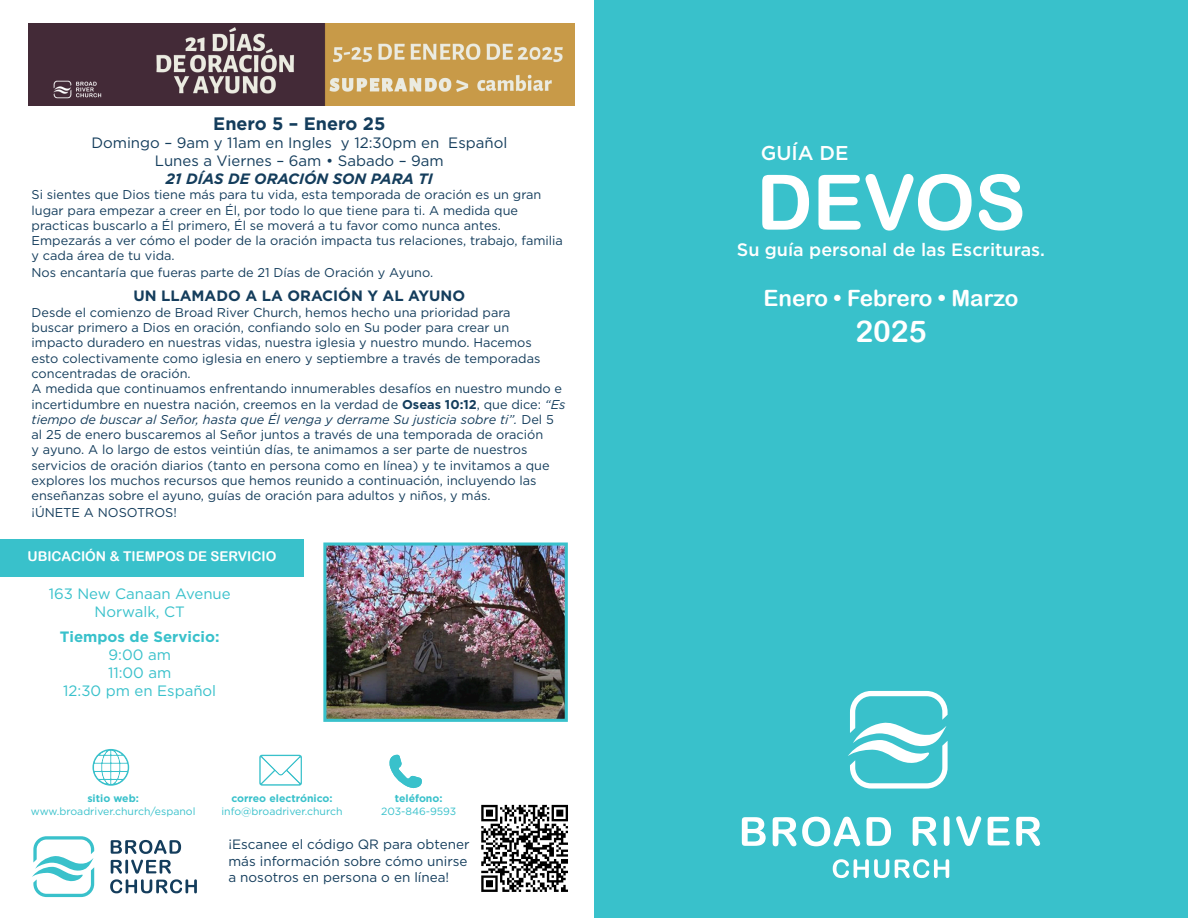
<style>
.page{position:relative;width:1188px;height:918px;background:#fff}
.page>*{position:absolute;margin:0;border:0;box-sizing:border-box;transform-origin:0 0}
.t1{font:76.5px "Arial Rounded MT Bold";letter-spacing:-.005em;color:#fff}
.t2{font:30px "Arial Rounded MT Bold";color:#fff}
.t3{font:22.5px "Arial Rounded MT Bold";color:#fff}
.t4{font:500 20.1px "Gotham";color:#fff}
.t5{font:500 18px "Gotham";color:#fff}
.t6{font:700 18px "Gotham";color:#143d5c}
.t7{font:15px/18px "Gotham";color:#143d5c;text-align:center}
.t8{font:15px/18px "Gotham";color:#39c1cb;text-align:center}
.t9{font:700 15px "Gotham";color:#143d5c}
.t10{font:italic 700 15px "Gotham";color:#143d5c}
.t11{font:700 15px "Gotham";color:#39c1cb}
.t12{font:13.5px/16.2px "Gotham";color:#143d5c}
.t13{font:13.5px "Arial Rounded MT Bold";color:#fff}
.t14{font:12.75px/15.3px "Gotham";color:#143d5c}
.t15{font:10.5px "Gotham";color:#39c1cb}
.t16{font:700 10.5px "Gotham";color:#39c1cb}
.s1{font-weight:700}
.s2{font-style:italic}
</style>
<div class="page">
<div style="left:594px;top:0;width:594px;height:918px;background:#39c1cb"></div>
<svg style="left:742px;top:817px;width:24px;height:29px"></svg>
<svg style="left:773px;top:817px;width:87px;height:29px"></svg>
<svg style="left:867px;top:817px;width:24px;height:29px"></svg>
<svg style="left:913px;top:817px;width:24px;height:29px"></svg>
<svg style="left:944px;top:816px;width:6px;height:30px"></svg>
<svg style="left:956px;top:816px;width:25px;height:30px"></svg>
<svg style="left:988px;top:817px;width:22px;height:28px"></svg>
<svg style="left:1016px;top:817px;width:24px;height:29px"></svg>
<svg style="left:833px;top:859px;width:56px;height:19px"></svg>
<svg style="left:895px;top:859px;width:54px;height:19px"></svg>
<svg style="left:848px;top:691px;width:100px;height:98px"></svg>
<div style="left:0;top:539px;width:303px;height:38px;background:#39c1cb"></div>
<img style="left:327px;top:547px;width:237px;height:171px">
<div style="left:323px;top:543px;width:245px;height:179px;border:3px solid #39c1cb"></div>
<img style="left:29px;top:23px;width:546px;height:83px">
<svg style="left:111px;top:840px;width:70px;height:14px"></svg>
<svg style="left:110px;top:860px;width:87px;height:33px"></svg>
<svg style="left:32px;top:836px;width:62px;height:61px"></svg>
<img style="left:481px;top:804px;width:87px;height:88px">
<svg style="left:259px;top:755px;width:43px;height:31px"></svg>
<svg style="left:389px;top:755px;width:33px;height:33px"></svg>
<svg style="left:92px;top:749px;width:37px;height:37px"></svg>
<p class="t6" style="left:213px;top:112px;width:174px">Enero 5 – Enero 25</p>
<p class="t7" style="left:91px;top:133px;width:417px">Domingo – 9am y 11am en Ingles y 12:30pm en Español<br>Lunes a Viernes – 6am • Sabado – 9am</p>
<p class="t10" style="left:166px;top:169px;width:268px">21 DÍAS DE ORACIÓN SON PARA TI</p>
<p class="t14" style="left:32px;top:187px;width:533px">Si sientes que Dios tiene más para tu vida, esta temporada de oración es un gran lugar para empezar a creer en Él, por todo lo que tiene para ti. A medida que practicas buscarlo a Él primero, Él se moverá a tu favor como nunca antes.<br>Empezarás a ver cómo el poder de la oración impacta tus relaciones, trabajo, familia y cada área de tu vida.</p>
<p class="t14" style="left:32px;top:264px;width:403px">Nos encantaría que fueras parte de 21 Días de Oración y Ayuno.</p>
<p class="t9" style="left:134px;top:286px;width:333px">UN LLAMADO A LA ORACIÓN Y AL AYUNO</p>
<p class="t14" style="left:32px;top:304px;width:510px">Desde el comienzo de Broad River Church, hemos hecho una prioridad para buscar primero a Dios en oración, confiando solo en Su poder para crear un impacto duradero en nuestras vidas, nuestra iglesia y nuestro mundo. Hacemos esto colectivamente como iglesia en enero y septiembre a través de temporadas concentradas de oración.</p>
<p class="t14" style="left:32px;top:381px;width:535px">A medida que continuamos enfrentando innumerables desafíos en nuestro mundo e incertidumbre en nuestra nación, creemos en la verdad de <span class="s1">Oseas 10:12</span>, que dice: <span class="s2">“Es tiempo de buscar al Señor, hasta que Él venga y derrame Su justicia sobre ti”.</span> Del 5 al 25 de enero buscaremos al Señor juntos a través de una temporada de oración<br>y ayuno. A lo largo de estos veintiún días, te animamos a ser parte de nuestros servicios de oración diarios (tanto en persona como en línea) y te invitamos a que explores los muchos recursos que hemos reunido a continuación, incluyendo las enseñanzas sobre el ayuno, guías de oración para adultos y niños, y más.</p>
<p class="t14" style="left:32px;top:504px;width:147px">¡ÚNETE A NOSOTROS!</p>
<p class="t13" style="left:27px;top:548px;width:250px">UBICACIÓN &amp; TIEMPOS DE SERVICIO</p>
<p class="t8" style="left:49px;top:584px;width:183px">163 New Canaan Avenue<br>Norwalk, CT</p>
<p class="t11" style="left:60px;top:626px;width:161px">Tiempos de Servicio:</p>
<p class="t8" style="left:109px;top:645px;width:64px">9:00 am</p>
<p class="t8" style="left:108px;top:663px;width:65px">11:00 am</p>
<p class="t8" style="left:63px;top:681px;width:154px">12:30 pm en Español</p>
<p class="t16" style="left:87px;top:791px;width:53px">sitio web:</p>
<p class="t15" style="left:31px;top:804px;width:166px">www.broadriver.church/espanol</p>
<p class="t16" style="left:231px;top:791px;width:103px">correo electrónico:</p>
<p class="t15" style="left:222px;top:804px;width:123px">info@broadriver.church</p>
<p class="t16" style="left:395px;top:791px;width:49px">teléfono:</p>
<p class="t15" style="left:381px;top:804px;width:77px">203-846-9593</p>
<p class="t12" style="left:228px;top:836px;width:243px">¡Escanee el código QR para obtener más información sobre cómo unirse a nosotros en persona o en línea!</p>
<p class="t4" style="left:761px;top:139px;width:90px">GUÍA DE</p>
<p class="t1" style="left:756px;top:157px;width:271px">DEVOS</p>
<p class="t5" style="left:737px;top:237px;width:310px">Su guía personal de las Escrituras.</p>
<p class="t3" style="left:763px;top:285px;width:257px">Enero • Febrero • Marzo</p>
<p class="t2" style="left:855px;top:314px;width:73px">2025</p>
</div>
